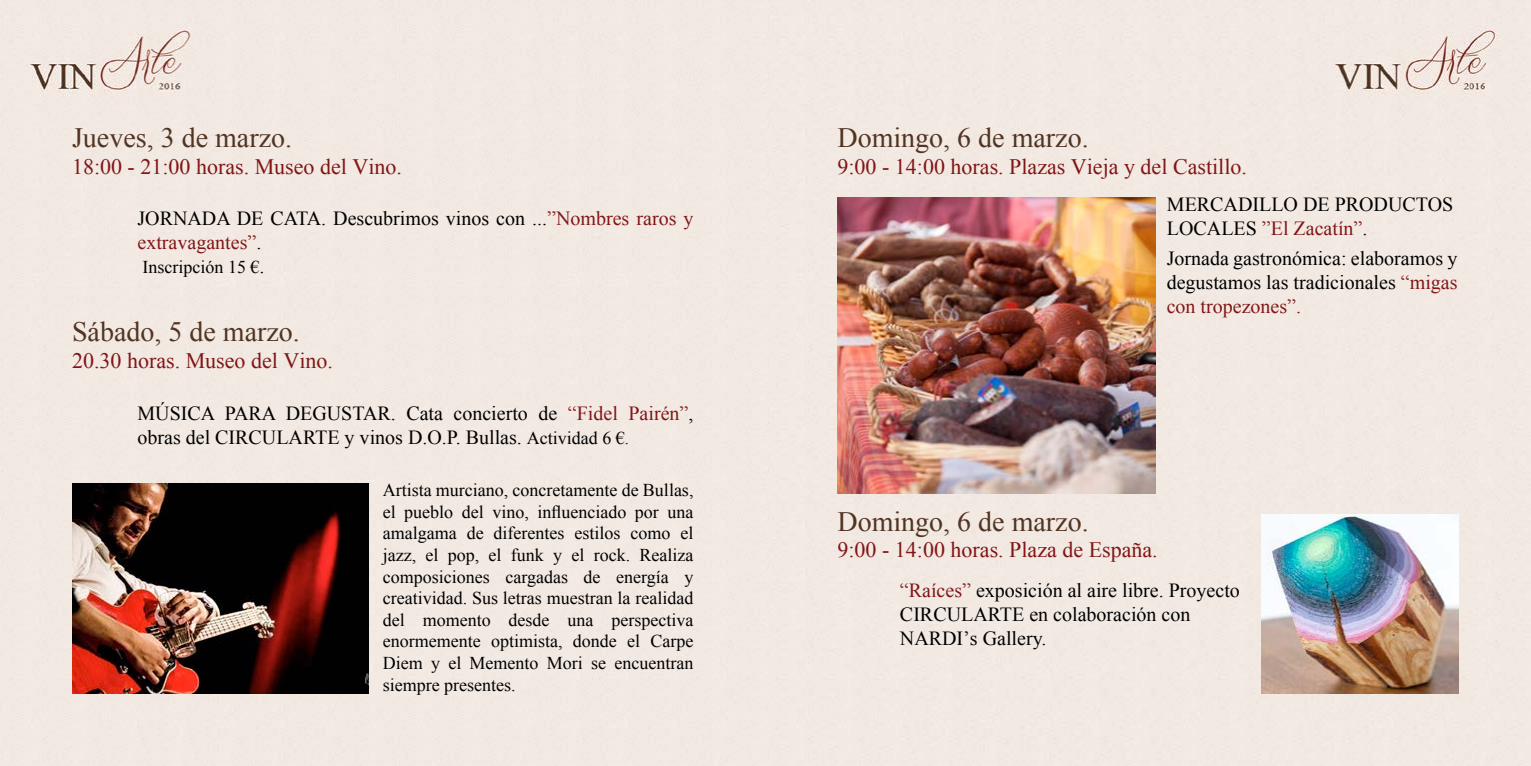
<style>
.page{position:relative;width:1531px;height:766px;background:#fff}
.page>*{position:absolute;margin:0;border:0;box-sizing:border-box;transform-origin:0 0}
.t1{font:28px "Iskoola Pota";color:#513422}
.t2{font:22px "Iskoola Pota";color:#811517}
.t3{font:20px/24px "Iskoola Pota";color:#000}
.t4{font:18px/21.6px "Iskoola Pota";color:#000;text-align:justify}
.s1{color:#811517}
.s2{font-size:20px}
.s3{font-size:18px}
.s4{font-size:16px}
</style>
<div class="page">
<div style="left:0;top:0;width:1531px;height:765px;background:#f2e9e2"></div>
<img style="left:837px;top:197px;width:318px;height:296px">
<img style="left:1261px;top:514px;width:198px;height:179px">
<img style="left:72px;top:483px;width:297px;height:210px">
<h1 class="t1" style="left:72px;top:121px;width:222px">Jueves, 3 de marzo.</h1>
<p class="t2" style="left:72px;top:153px;width:331px">18:00 - 21:00 horas. Museo del Vino.</p>
<p class="t3" style="left:137px;top:206px;width:557px">JORNADA DE CATA. Descubrimos vinos con ...<span class="s1">”Nombres raros y extravagantes”</span>.</p>
<p class="t4" style="left:142px;top:256px;width:123px">Inscripción 15 €<span class="s2">.</span></p>
<h1 class="t1" style="left:72px;top:316px;width:229px">Sábado, 5 de marzo.</h1>
<p class="t2" style="left:72px;top:347px;width:262px">20.30 horas. Museo del Vino.</p>
<p class="t3" style="left:137px;top:401px;width:557px">MÚSICA PARA DEGUSTAR. Cata concierto de <span class="s1">“Fidel Pairén”</span>, obras del CIRCULARTE y vinos D.O.P. Bullas. <span class="s3">Actividad 6 €</span><span class="s4">.</span></p>
<p class="t4" style="left:383px;top:479px;width:312px">Artista murciano, concretamente de Bullas, el pueblo del vino, influenciado por una amalgama de diferentes estilos como el jazz, el pop, el funk y el rock. Realiza composiciones cargadas de energía y creatividad. Sus letras muestran la realidad del momento desde una perspectiva enormemente optimista, donde el Carpe Diem y el Memento Mori se encuentran siempre presentes.</p>
<h1 class="t1" style="left:837px;top:121px;width:253px">Domingo, 6 de marzo.</h1>
<p class="t2" style="left:837px;top:153px;width:411px">9:00 - 14:00 horas. Plazas Vieja y del Castillo.</p>
<p class="t3" style="left:1167px;top:192px;width:288px">MERCADILLO DE PRODUCTOS<br>LOCALES <span class="s1">”El Zacatín”</span>.</p>
<p class="t3" style="left:1166px;top:246px;width:292px;text-align:justify">Jornada gastronómica: elaboramos y degustamos las tradicionales <span class="s1">“migas con tropezones”.</span></p>
<h1 class="t1" style="left:837px;top:505px;width:253px">Domingo, 6 de marzo.</h1>
<p class="t2" style="left:837px;top:537px;width:322px">9:00 - 14:00 horas. Plaza de España.</p>
<p class="t3" style="left:900px;top:578px;width:341px"><span class="s1">“Raíces”</span> exposición al aire libre. Proyecto<br>CIRCULARTE en colaboración con<br>NARDI’s Gallery.</p>
</div>
